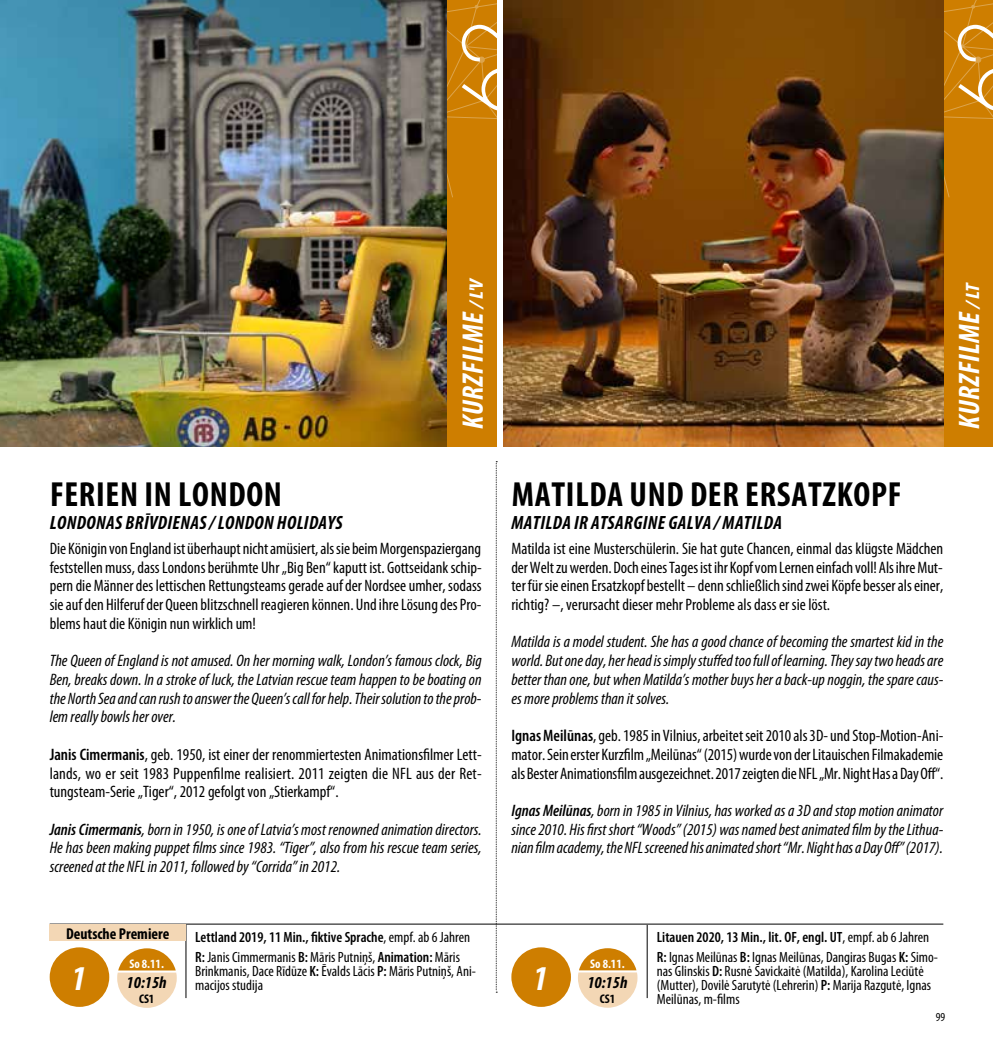
<style>
.page{position:relative;width:993px;height:1042px;background:#fff}
.page>*{position:absolute;margin:0;border:0;box-sizing:border-box;transform-origin:0 0}
.t1{font:700 condensed 35px "Myriad Pro";letter-spacing:.02em;color:#000}
.t2{font:italic 700 condensed 35px "Myriad Pro";color:#fff}
.t3{font:italic 700 condensed 29.75px "Myriad Pro";letter-spacing:.02em;color:#fff}
.t4{font:italic 700 condensed 19.25px "Myriad Pro";letter-spacing:.02em;color:#000}
.t5{font:italic 700 condensed 16.8px "Myriad Pro";color:#000}
.t6{font:condensed 16.62px/18.7px "Myriad Pro";color:#000;text-align:justify}
.t7{font:italic condensed 16.62px/18.7px "Myriad Pro";color:#000;text-align:justify}
.t8{font:700 condensed 15.75px "Myriad Pro";color:#000}
.t9{font:condensed 14.88px/14px "Myriad Pro";color:#000}
.t10{font:600 condensed 14.88px "Myriad Pro";color:#000}
.t11{font:700 condensed 12.6px "Myriad Pro";letter-spacing:.005em;color:#fff}
.t12{font:700 condensed 12.6px "Myriad Pro";color:#000}
.t13{font:condensed 12.25px "Myriad Pro";color:#000}
.s1{font-size:19.43px}
.s2{font-weight:600}
.s3{font-weight:400}
</style>
<div class="page">
<hr style="left:50px;top:924px;width:893px;height:1px;background:#000">
<svg style="left:496px;top:461px;width:1px;height:532px"></svg>
<hr style="left:646px;top:925px;width:1px;height:73px;background:#000">
<hr style="left:186px;top:925px;width:1px;height:73px;background:#000">
<svg style="left:117px;top:948px;width:60px;height:60px"></svg>
<svg style="left:578px;top:948px;width:59px;height:60px"></svg>
<div style="left:943px;top:0;width:49px;height:446px;background:#ce7e00"></div>
<div style="left:446px;top:0;width:50px;height:446px;background:#ce7e00"></div>
<div style="left:50px;top:947px;width:59px;height:60px;background:#ce7e00;border-radius:50%"></div>
<div style="left:511px;top:947px;width:59px;height:60px;background:#ce7e00;border-radius:50%"></div>
<svg style="left:943px;top:0;width:49px;height:213px"></svg>
<svg style="left:446px;top:0;width:58px;height:213px"></svg>
<img style="left:0;top:0;width:446px;height:446px">
<img style="left:504px;top:0;width:439px;height:446px">
<div style="left:50px;top:924px;width:136px;height:17px;background:#f3d7b5"></div>
<h2 class="t3" style="left:454px;top:429px;width:153px;rotate:-90deg">KURZFILME <span class="s1">/L'V</span></h2>
<h2 class="t3" style="left:950px;top:429px;width:148px;rotate:-90deg">KURZFILME <span class="s1">/LT</span></h2>
<h1 class="t1" style="left:50px;top:472px;width:233px">FERIEN IN LONDON</h1>
<p class="t4" style="left:50px;top:510px;width:294px">LONDONAS BRĪVDIENAS / LONDON HOLIDAYS</p>
<p class="t6" style="left:50px;top:539px;width:433px">Die Königin von England ist überhaupt nicht amüsiert, als sie beim Morgenspaziergang feststellen muss, dass Londons berühmte Uhr „Big Ben“ kaputt ist. Gottseidank schip&shy;pern die Männer des lettischen Rettungsteams gerade auf der Nordsee umher, sodass sie auf den Hilferuf der Queen blitzschnell reagieren können. Und ihre Lösung des Pro&shy;blems haut die Königin nun wirklich um!</p>
<p class="t7" style="left:50px;top:651px;width:433px">The Queen of England is not amused. On her morning walk, London’s famous clock, Big Ben, breaks down. In a stroke of luck, the Latvian rescue team happen to be boating on the North Sea and can rush to answer the Queen’s call for help. Their solution to the prob&shy;lem really bowls her over.</p>
<p class="t6" style="left:50px;top:745px;width:433px"><span class="s2">Janis Cimermanis</span>, geb. 1950, ist einer der renommiertesten Animationsfilmer Lett&shy;lands, wo er seit 1983 Puppenfilme realisiert. 2011 zeigten die NFL aus der Ret&shy;tungsteam-Serie „Tiger“, 2012 gefolgt von „Stierkampf“.</p>
<p class="t7" style="left:50px;top:819px;width:433px"><span class="s2">Janis Cimermanis</span>, born in 1950, is one of Latvia’s most renowned animation directors.<br>He has been making puppet films since 1983. “Tiger”, also from his rescue team series, screened at the NFL in 2011, followed by “Corrida” in 2012.</p>
<h1 class="t1" style="left:511px;top:472px;width:391px">MATILDA UND DER ERSATZKOPF</h1>
<p class="t4" style="left:511px;top:510px;width:272px">MATILDA IR ATSARGINE GALVA / MATILDA</p>
<p class="t6" style="left:511px;top:539px;width:433px">Matilda ist eine Musterschülerin. Sie hat gute Chancen, einmal das klügste Mädchen der Welt zu werden. Doch eines Tages ist ihr Kopf vom Lernen einfach voll! Als ihre Mut&shy;ter für sie einen Ersatzkopf bestellt – denn schließlich sind zwei Köpfe besser als einer, richtig? –, verursacht dieser mehr Probleme als dass er sie löst.</p>
<p class="t7" style="left:511px;top:632px;width:433px">Matilda is a model student. She has a good chance of becoming the smartest kid in the world. But one day, her head is simply stuffed too full of learning. They say two heads are better than one, but when Matilda’s mother buys her a back-up noggin, the spare caus&shy;es more problems than it solves.</p>
<p class="t6" style="left:511px;top:726px;width:433px"><span class="s2">Ignas Meilūnas</span>, geb. 1985 in Vilnius, arbeitet seit 2010 als 3D- und Stop-Motion-Ani&shy;mator. Sein erster Kurzfilm „Meilūnas“ (2015) wurde von der Litauischen Filmakademie als Bester Animationsfilm ausgezeichnet. 2017 zeigten die NFL „Mr. Night Has a Day Off“.</p>
<p class="t7" style="left:511px;top:801px;width:433px"><span class="s2">Ignas Meilūnas</span>, born in 1985 in Vilnius, has worked as a 3D and stop motion animator since 2010. His first short “Woods” (2015) was named best animated film by the Lithua&shy;nian film academy, the NFL screened his animated short “Mr. Night has a Day Off” (2017).</p>
<p class="t8" style="left:66px;top:923px;width:105px">Deutsche Premiere</p>
<p class="t10" style="left:195px;top:928px;width:276px">Lettland 2019, 11 Min., fiktive Sprache<span class="s3">, empf. ab 6 Jahren</span></p>
<p class="t9" style="left:656px;top:927px;width:282px;line-height:19.8px"><span class="s2">Litauen 2020, 13 Min., lit. OF, engl. UT</span>, empf. ab 6 Jahren<br><span class="s2">R:</span> Ignas Meilūnas <span class="s2">B:</span> Ignas Meilūnas, Dangiras Bugas <span class="s2">K:</span> Simo-</p>
<p class="t9" style="left:656px;top:964px;width:276px">nas Glinskis <span class="s2">D:</span> Rusnė Savickaitė (Matilda), Karolina Leciūtė (Mutter), Dovilė Sarutytė (Lehrerin) <span class="s2">P:</span> Marija Razgutė, Ignas<br>Meilūnas, m-films</p>
<p class="t9" style="left:195px;top:950px;width:282px"><span class="s2">R:</span> Janis Cimmermanis <span class="s2">B:</span> Māris Putniņš, <span class="s2">Animation:</span> Māris<br>Brinkmanis, Dace Rīdūze <span class="s2">K:</span> Ēvalds Lācis <span class="s2">P:</span> Māris Putniņš, Ani&shy;macijos studija</p>
<p class="t11" style="left:590px;top:955px;width:36px">So 8.11.</p>
<p class="t5" style="left:587px;top:972px;width:42px">10:15h</p>
<p class="t12" style="left:599px;top:990px;width:17px">CS1</p>
<p class="t11" style="left:129px;top:955px;width:36px">So 8.11.</p>
<p class="t5" style="left:127px;top:972px;width:42px">10:15h</p>
<p class="t12" style="left:139px;top:990px;width:17px">CS1</p>
<h1 class="t2" style="left:71px;top:957px;width:17px">1</h1>
<h1 class="t2" style="left:532px;top:957px;width:17px">1</h1>
<p class="t13" style="left:935px;top:1010px;width:11px">99</p>
</div>
